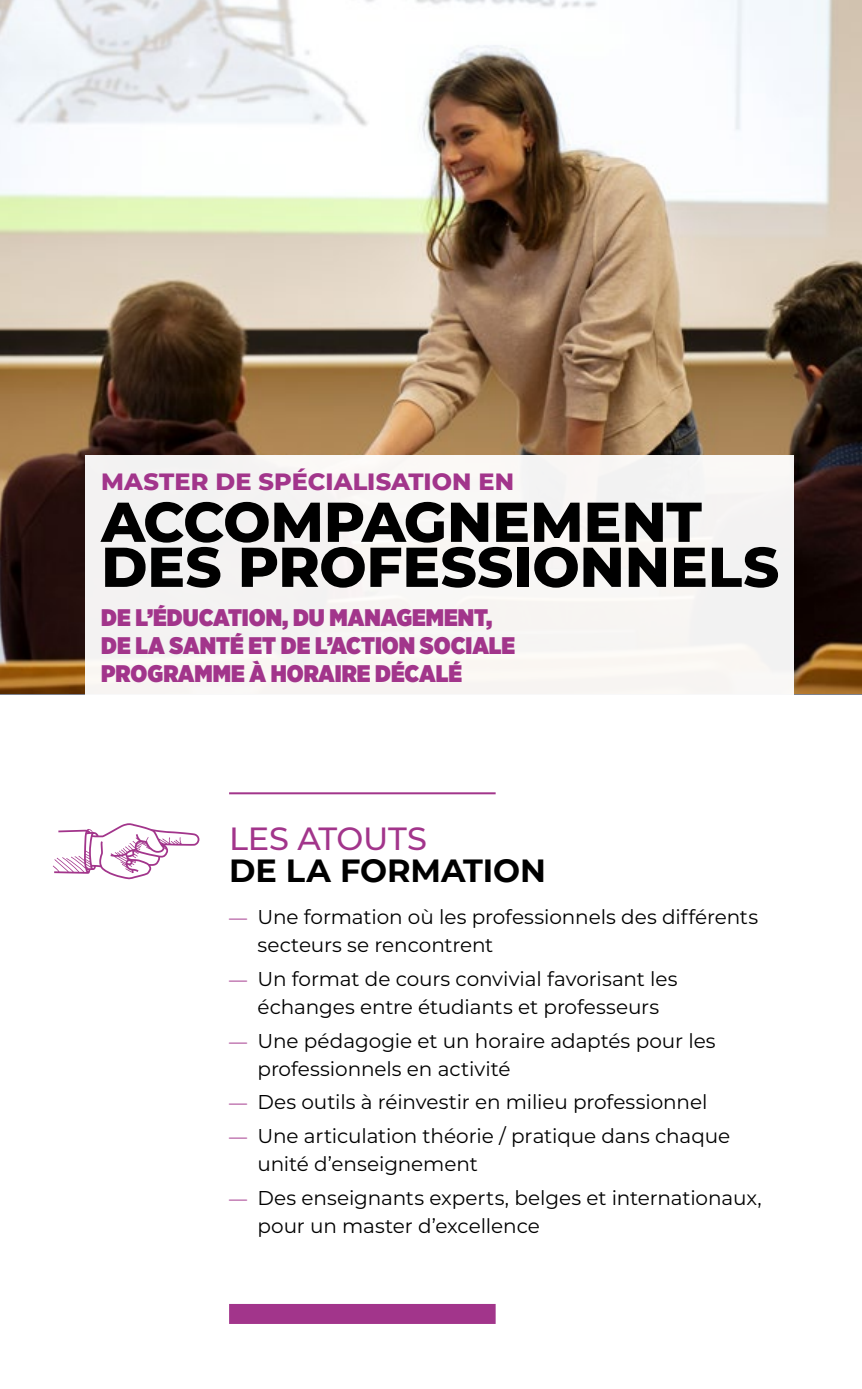
<style>
.page{position:relative;width:862px;height:1389px;background:#fff}
.page>*{position:absolute;margin:0;border:0;box-sizing:border-box;transform-origin:0 0}
.t1{font:800 56px/45px "Montserrat";color:#000}
.t2{font:700 32px "Montserrat";letter-spacing:-.005em;color:#000}
.t3{font:500 32px "Montserrat";letter-spacing:-.01em;color:#a2358b}
.t4{font:900 24px/28px "Gotham Narrow";color:#a2358b}
.t5{font:800 24px "Montserrat";color:#a2358b}
.t6{font:20px/28px "Montserrat";letter-spacing:-.005em;color:#000}
.s1{font-size:18px;color:#a2358b}
</style>
<div class="page">
<img style="left:0;top:0;width:862px;height:693px">
<div style="left:85px;top:455px;width:708px;height:260px;background:#f7f5f3"></div>
<div style="left:229px;top:1304px;width:266px;height:20px;background:#a2358b"></div>
<hr style="left:229px;top:792px;width:266px;height:2px;background:#a2358b">
<svg style="left:53px;top:823px;width:146px;height:56px"></svg>
<p class="t5" style="left:101px;top:464px;width:414px">MASTER DE SPÉCIALISATION EN</p>
<h1 class="t1" style="left:101px;top:496px;width:679px">ACCOMPAGNEMENT<br>DES PROFESSIONNELS</h1>
<p class="t4" style="left:101px;top:603px;width:415px">DE L’ÉDUCATION, DU MANAGEMENT,<br>DE LA SANTÉ ET DE L’ACTION SOCIALE<br>PROGRAMME À HORAIRE DÉCALÉ</p>
<h2 class="t3" style="left:229px;top:816px;width:199px">LES ATOUTS</h2>
<h2 class="t2" style="left:229px;top:848px;width:318px">DE LA FORMATION</h2>
<p class="t6" style="left:257px;top:902px;width:502px;text-indent:-28px"><span class="s1">—</span> Une formation où les professionnels des différents secteurs se rencontrent</p>
<p class="t6" style="left:229px;top:964px;width:450px;text-align:center"><span class="s1">—</span> Un format de cours convivial favorisant les échanges entre étudiants et professeurs</p>
<p class="t6" style="left:257px;top:1026px;width:460px;text-indent:-28px"><span class="s1">—</span> Une pédagogie et un horaire adaptés pour les professionnels en activité</p>
<p class="t6" style="left:229px;top:1087px;width:480px"><span class="s1">—</span> Des outils à réinvestir en milieu professionnel</p>
<p class="t6" style="left:257px;top:1121px;width:474px;text-indent:-28px"><span class="s1">—</span> Une articulation théorie / pratique dans chaque unité d’enseignement</p>
<p class="t6" style="left:257px;top:1183px;width:506px;text-indent:-28px"><span class="s1">—</span> Des enseignants experts, belges et internationaux, pour un master d’excellence</p>
</div>
